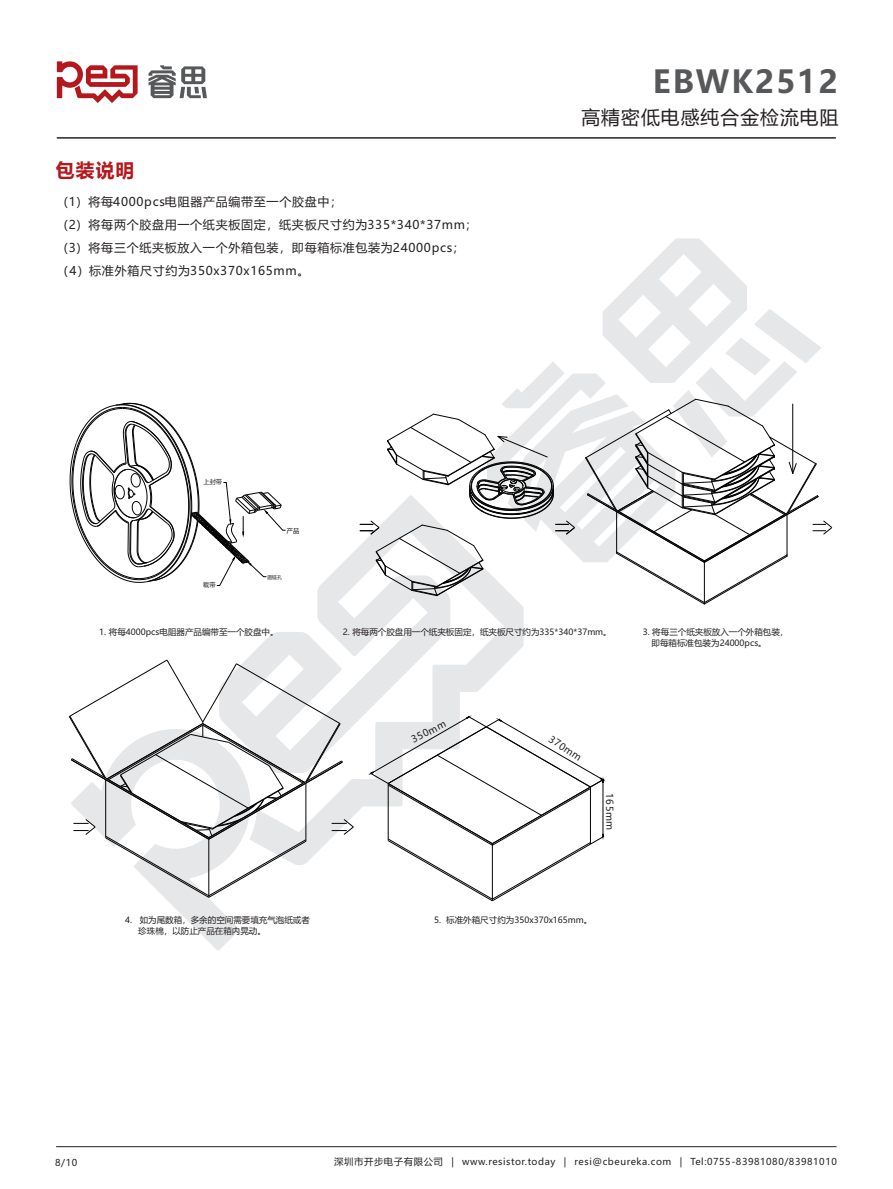
<style>
.page{position:relative;width:893px;height:1189px;background:#fff}
.page>*{position:absolute;margin:0;border:0;box-sizing:border-box;transform-origin:0 0}
.t1{font:700 31.2px "Microsoft Ya Hei";letter-spacing:.06em;color:#57585a}
.t2{font:18.75px "Microsoft Ya Hei";letter-spacing:.06em;color:#231f20}
.t3{font:700 18.75px "Microsoft Ya Hei";color:#b4181d}
.t4{font:12px/22.8px "Microsoft Ya Hei";letter-spacing:.06em;color:#231f20}
.t5{font:9.6px "Microsoft Ya Hei";color:#231f20}
.t6{font:9.45px "Microsoft Ya Hei";letter-spacing:.06em;color:#231f20}
.t7{font:8.55px/11.4px "Microsoft Ya Hei";color:#231f20}
.t8{font:6.15px "Microsoft Ya Hei";color:#231f20}
.t9{font:6.15px "Microsoft Ya Hei";color:#030303}
.t10{font:4.8px "Microsoft Ya Hei";color:#231f20}
</style>
<div class="page">
<svg style="left:164px;top:524px;width:360px;height:426px"></svg>
<svg style="left:603px;top:238px;width:218px;height:123px"></svg>
<svg style="left:57px;top:61px;width:81px;height:42px"></svg>
<svg style="left:148px;top:65px;width:59px;height:33px"></svg>
<hr style="left:57px;top:138px;width:779px;height:1px;background:#231f20">
<hr style="left:56px;top:1146px;width:780px;height:1px;background:#231f20">
<svg style="left:70px;top:403px;width:215px;height:182px"></svg>
<svg style="left:370px;top:716px;width:234px;height:184px"></svg>
<svg style="left:69px;top:660px;width:284px;height:237px"></svg>
<svg style="left:360px;top:361px;width:472px;height:243px"></svg>
<h2 class="t3" style="left:56px;top:162px;width:80px">包装说明</h2>
<h3 class="t4" style="left:57px;top:191px;width:422px">（1）将每4000pcs电阻器产品编带至一个胶盘中；<br>（2）将每两个胶盘用一个纸夹板固定，纸夹板尺寸约为335*340*37mm；（3）将每三个纸夹板放入一个外箱包装，即每箱标准包装为24000pcs；（4）标准外箱尺寸约为350x370x165mm。</h3>
<p class="t8" style="left:203px;top:479px;width:20px">上封带</p>
<p class="t8" style="left:203px;top:582px;width:14px">载带</p>
<p class="t9" style="left:287px;top:528px;width:14px">产品</p>
<p class="t10" style="left:267px;top:575px;width:16px">圆链孔</p>
<h1 class="t1" style="left:653px;top:67px;width:186px">EBWK2512</h1>
<h2 class="t2" style="left:581px;top:109px;width:259px">高精密低电感纯合金检流电阻</h2>
<p class="t7" style="left:99px;top:627px;width:181px">1. 将每4000pcs电阻器产品编带至一个胶盘中。</p>
<p class="t7" style="left:343px;top:627px;width:270px">2. 将每两个胶盘用一个纸夹板固定，纸夹板尺寸约为335*340*37mm。</p>
<p class="t7" style="left:652px;top:627px;width:138px;text-indent:-9px">3. 将每三个纸夹板放入一个外箱包装，即每箱标准包装为24000pcs。</p>
<p class="t5" style="left:410px;top:735px;width:39px;rotate:-26deg">350mm</p>
<p class="t5" style="left:552px;top:734px;width:39px;rotate:34deg">370mm</p>
<p class="t5" style="left:614px;top:793px;width:39px;rotate:89deg">165mm</p>
<p class="t7" style="left:138px;top:914px;width:173px;text-indent:-13px">4. 如为尾数箱，多余的空间需要填充气泡纸或者珍珠棉，以防止产品在箱内晃动。</p>
<p class="t7" style="left:434px;top:914px;width:160px">5. 标准外箱尺寸约为350x370x165mm。</p>
<p class="t6" style="left:55px;top:1158px;width:24px">8/10</p>
<p class="t6" style="left:334px;top:1157px;width:504px">深圳市开步电子有限公司 | www.resistor.today | resi@cbeureka.com | Tel:0755-83981080/83981010</p>
</div>
